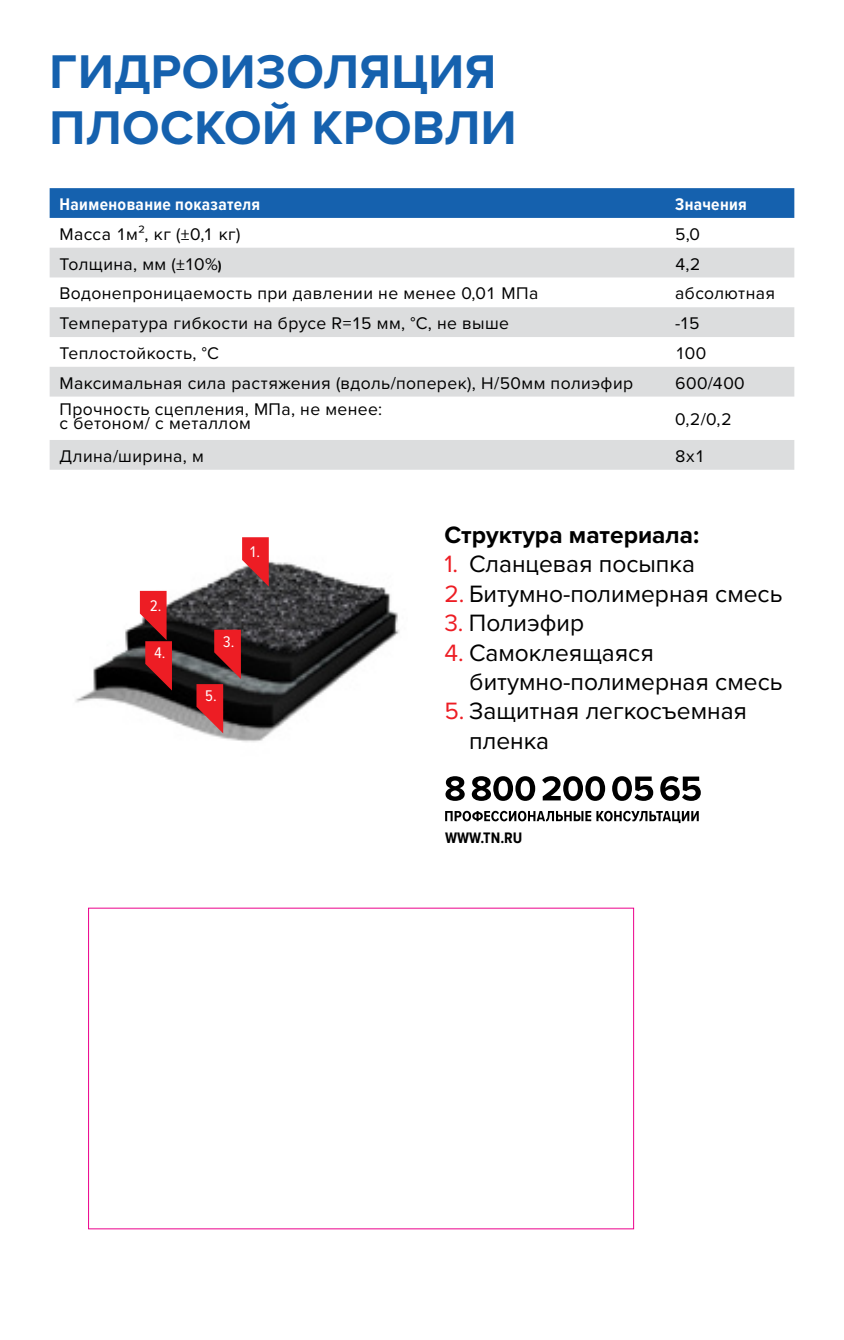
<style>
.page{position:relative;width:844px;height:1340px;background:#fff}
.page>*{position:absolute;margin:0;border:0;box-sizing:border-box;transform-origin:0 0}
.t1{font:700 49px/56px "Proxima Nova";letter-spacing:.01em;color:#1561ae}
.t2{font:24.5px/29.4px "Proxima Nova";color:#000}
.t3{font:700 24.5px "Proxima Nova";color:#000}
.t4{font:17.5px/14px "Proxima Nova";letter-spacing:.025em;color:#000}
.t5{font:700 17.5px "Proxima Nova Cond";letter-spacing:.02em;color:#fff}
.t6{font:16.1px "Proxima Nova Cond";color:#fff}
.t7{font:700 15.75px "Proxima Nova Cond";color:#000}
.s1{font-family:"Proxima Nova Cond";font-weight:700;font-size:14px}
.s2{color:#ed1d24}
</style>
<div class="page">
<div style="left:50px;top:188px;width:744px;height:30px;background:#1561ae"></div>
<svg style="left:50px;top:248px;width:744px;height:222px;fill:#dcddde"></svg>
<img style="left:75px;top:561px;width:325px;height:181px">
<svg style="left:242px;top:537px;width:27px;height:49px"></svg>
<svg style="left:196px;top:629px;width:45px;height:104px;background:#863235"></svg>
<svg style="left:140px;top:591px;width:32px;height:99px;background:#9c1f23"></svg>
<svg style="left:445px;top:776px;width:19px;height:25px"></svg>
<svg style="left:471px;top:776px;width:64px;height:25px"></svg>
<svg style="left:542px;top:776px;width:63px;height:25px"></svg>
<svg style="left:612px;top:776px;width:41px;height:25px"></svg>
<svg style="left:660px;top:776px;width:40px;height:25px"></svg>
<svg style="left:445px;top:810px;width:253px;height:13px"></svg>
<h1 class="t1" style="left:50px;top:46px;width:468px">ГИДРОИЗОЛЯЦИЯ<br>ПЛОСКОЙ КРОВЛИ</h1>
<p class="t5" style="left:60px;top:194px;width:202px">Наименование показателя</p>
<p class="t5" style="left:675px;top:194px;width:73px">Значения</p>
<p class="t4" style="left:60px;top:227px;width:182px">Масса 1м², кг (±0,1 кг)</p>
<p class="t4" style="left:675px;top:227px;width:26px">5,0</p>
<p class="t4" style="left:60px;top:257px;width:163px">Толщина, мм (±10%<span class="s1">)</span></p>
<p class="t4" style="left:675px;top:257px;width:27px">4,2</p>
<p class="t4" style="left:60px;top:287px;width:480px">Водонепроницаемость при давлении не менее 0,01 МПа</p>
<p class="t4" style="left:675px;top:287px;width:101px">абсолютная</p>
<p class="t4" style="left:60px;top:316px;width:451px">Температура гибкости на брусе R=15 мм, °С, не выше</p>
<p class="t4" style="left:675px;top:316px;width:26px">-15</p>
<p class="t4" style="left:60px;top:346px;width:161px">Теплостойкость, °С</p>
<p class="t4" style="left:675px;top:346px;width:33px">100</p>
<p class="t4" style="left:60px;top:376px;width:575px">Максимальная сила растяжения (вдоль/поперек), Н/50мм полиэфир</p>
<p class="t4" style="left:675px;top:376px;width:71px">600/400</p>
<p class="t4" style="left:60px;top:403px;width:324px">Прочность сцепления, МПа, не менее: с бетоном/ c металлом</p>
<p class="t4" style="left:675px;top:413px;width:58px">0,2/0,2</p>
<p class="t4" style="left:60px;top:449px;width:146px">Длина/ширина, м</p>
<p class="t4" style="left:675px;top:449px;width:31px">8х1</p>
<p class="t6" style="left:150px;top:595px;width:13px">2.</p>
<p class="t6" style="left:154px;top:643px;width:13px">4.</p>
<p class="t6" style="left:249px;top:542px;width:13px">1.</p>
<p class="t6" style="left:223px;top:632px;width:13px">3.</p>
<p class="t6" style="left:205px;top:686px;width:13px">5.</p>
<h2 class="t3" style="left:444px;top:520px;width:256px">Cтруктура материала:</h2>
<h2 class="t2" style="left:444px;top:550px;width:252px"><span class="s2">1.</span> Сланцевая посыпка</h2>
<h2 class="t2" style="left:444px;top:579px;width:339px"><span class="s2">2.</span> Битумно-полимерная смесь</h2>
<h2 class="t2" style="left:444px;top:609px;width:141px"><span class="s2">3.</span> Полиэфир</h2>
<h2 class="t2" style="left:469px;top:638px;width:314px;text-indent:-25px"><span class="s2">4.</span> Самоклеящаяся битумно-полимерная смесь</h2>
<h2 class="t2" style="left:469px;top:697px;width:279px;text-indent:-25px"><span class="s2">5.</span> Защитная легкосъемная пленка</h2>
<p class="t7" style="left:445px;top:828px;width:79px">WWW.TN.RU</p>
</div>
